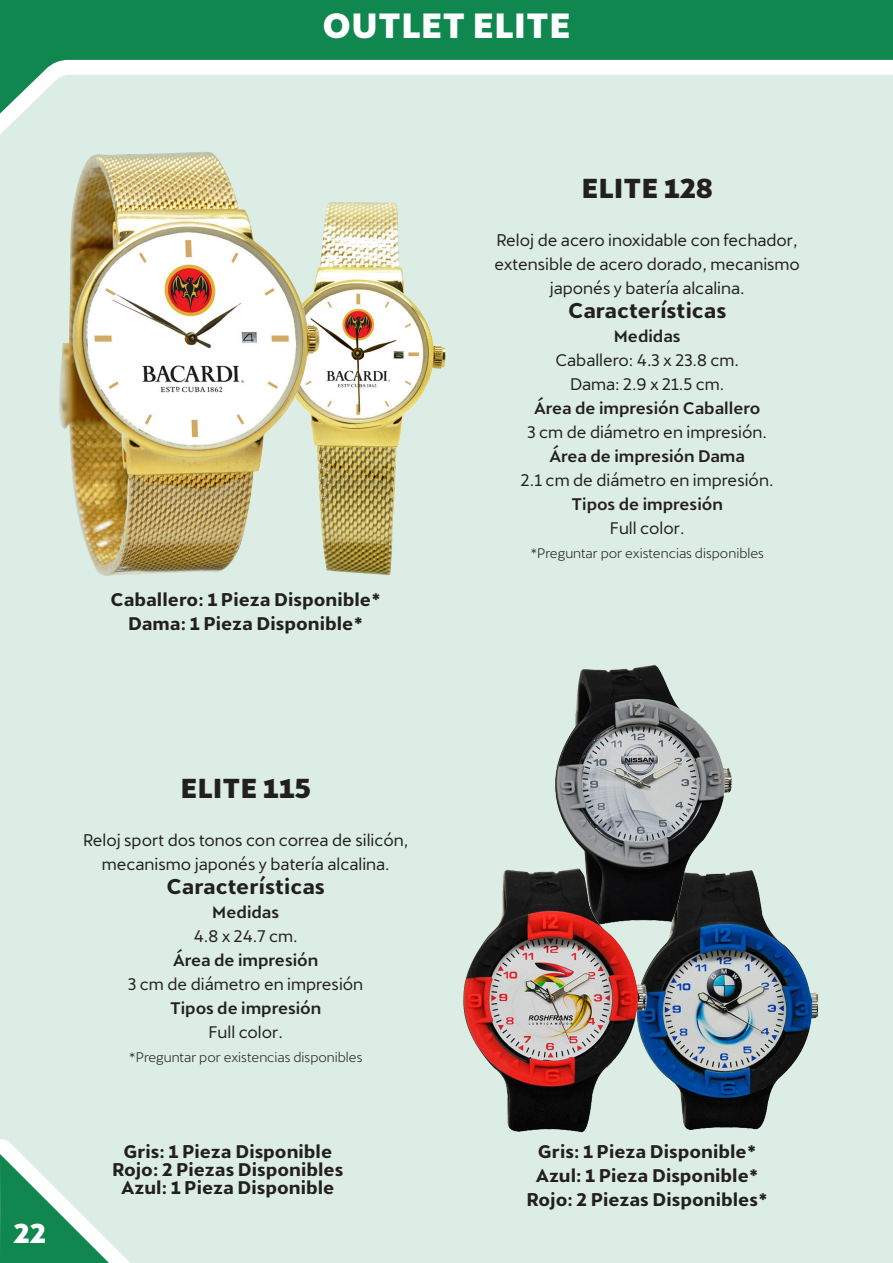
<style>
.page{position:relative;width:893px;height:1263px;background:#fff}
.page>*{position:absolute;margin:0;border:0;box-sizing:border-box;transform-origin:0 0}
.t1{font:800 34.5px "Cupra";color:#fff}
.Titulo{font:800 27px "Cupra";color:#231f20}
.t2{font:800 27px "Cupra";color:#fff}
.t3{font:700 21px "Cupra";color:#231f20}
.t4{font:700 18px "Cupra";color:#231f20}
.Texto{font:16.5px/24px "Cupra";color:#231f20;text-align:center}
.Texto_Negritas{font:500 16.5px "Cupra";color:#231f20}
.Titulo-2{font:16.5px/24px "Cupra";color:#231f20;text-align:center}
.Titulo-3{font:13.5px "Cupra";color:#231f20}
</style>
<div class="page">
<svg style="left:0;top:0;width:893px;height:75px;fill:#0f874f"></svg>
<div style="left:0;top:75px;width:892px;height:1188px;background:#dbede4"></div>
<svg style="left:892px;top:75px;width:1px;height:1188px"></svg>
<img style="left:323px;top:198px;width:129px;height:384px">
<img style="left:54px;top:150px;width:269px;height:432px">
<img style="left:657px;top:852px;width:160px;height:280px">
<img style="left:543px;top:657px;width:193px;height:292px">
<img style="left:453px;top:852px;width:204px;height:286px">
<p class="t1" style="left:322px;top:6px;width:250px">OUTLET ELITE</p>
<p class="Titulo" style="left:581px;top:173px;width:133px">ELITE 128</p>
<p class="Texto" style="left:494px;top:225px;width:307px">Reloj de acero inoxidable con fechador, extensible de acero dorado, mecanismo japonés y batería alcalina.</p>
<p class="Texto_Negritas" style="left:614px;top:327px;width:68px">Medidas</p>
<p class="Texto" style="left:555px;top:345px;width:185px">Caballero: 4.3 x 23.8 cm.</p>
<p class="Texto" style="left:570px;top:369px;width:156px">Dama: 2.9 x 21.5 cm.</p>
<p class="Texto_Negritas" style="left:534px;top:399px;width:228px">Área de impresión Caballero</p>
<p class="Texto" style="left:527px;top:417px;width:241px">3 cm de diámetro en impresión.</p>
<p class="Texto_Negritas" style="left:549px;top:447px;width:197px">Área de impresión Dama</p>
<p class="Texto" style="left:521px;top:465px;width:254px">2.1 cm de diámetro en impresión.</p>
<p class="Texto_Negritas" style="left:571px;top:495px;width:153px">Tipos de impresión</p>
<p class="Texto" style="left:610px;top:513px;width:76px">Full color.</p>
<p class="t3" style="left:568px;top:298px;width:160px">Características</p>
<p class="t4" style="left:111px;top:589px;width:272px">Caballero: 1 Pieza Disponible*</p>
<p class="t4" style="left:128px;top:613px;width:237px">Dama: 1 Pieza Disponible*</p>
<p class="Titulo-3" style="left:530px;top:541px;width:235px">*Preguntar por existencias disponibles</p>
<h2 class="t2" style="left:14px;top:1218px;width:34px">22</h2>
<p class="Titulo" style="left:180px;top:773px;width:132px">ELITE 115</p>
<p class="Titulo-2" style="left:83px;top:825px;width:327px">Reloj sport dos tonos con correa de silicón, mecanismo japonés y batería alcalina.</p>
<p class="Texto_Negritas" style="left:212px;top:903px;width:68px">Medidas</p>
<p class="Texto" style="left:194px;top:921px;width:105px">4.8 x 24.7 cm.</p>
<p class="Texto_Negritas" style="left:173px;top:951px;width:147px">Área de impresión</p>
<p class="Texto" style="left:128px;top:969px;width:237px">3 cm de diámetro en impresión</p>
<p class="Texto_Negritas" style="left:170px;top:999px;width:153px">Tipos de impresión</p>
<p class="Texto" style="left:208px;top:1017px;width:76px">Full color.</p>
<p class="t3" style="left:167px;top:874px;width:160px">Características</p>
<p class="Titulo-3" style="left:129px;top:1045px;width:235px">*Preguntar por existencias disponibles</p>
<p class="t4" style="left:123px;top:1141px;width:210px">Gris: 1 Pieza Disponible</p>
<p class="t4" style="left:112px;top:1159px;width:233px">Rojo: 2 Piezas Disponibles</p>
<p class="t4" style="left:121px;top:1177px;width:215px">Azul: 1 Pieza Disponible</p>
<p class="t4" style="left:538px;top:1141px;width:220px">Gris: 1 Pieza Disponible*</p>
<p class="t4" style="left:536px;top:1165px;width:225px">Azul: 1 Pieza Disponible*</p>
<p class="t4" style="left:527px;top:1189px;width:243px">Rojo: 2 Piezas Disponibles*</p>
</div>
